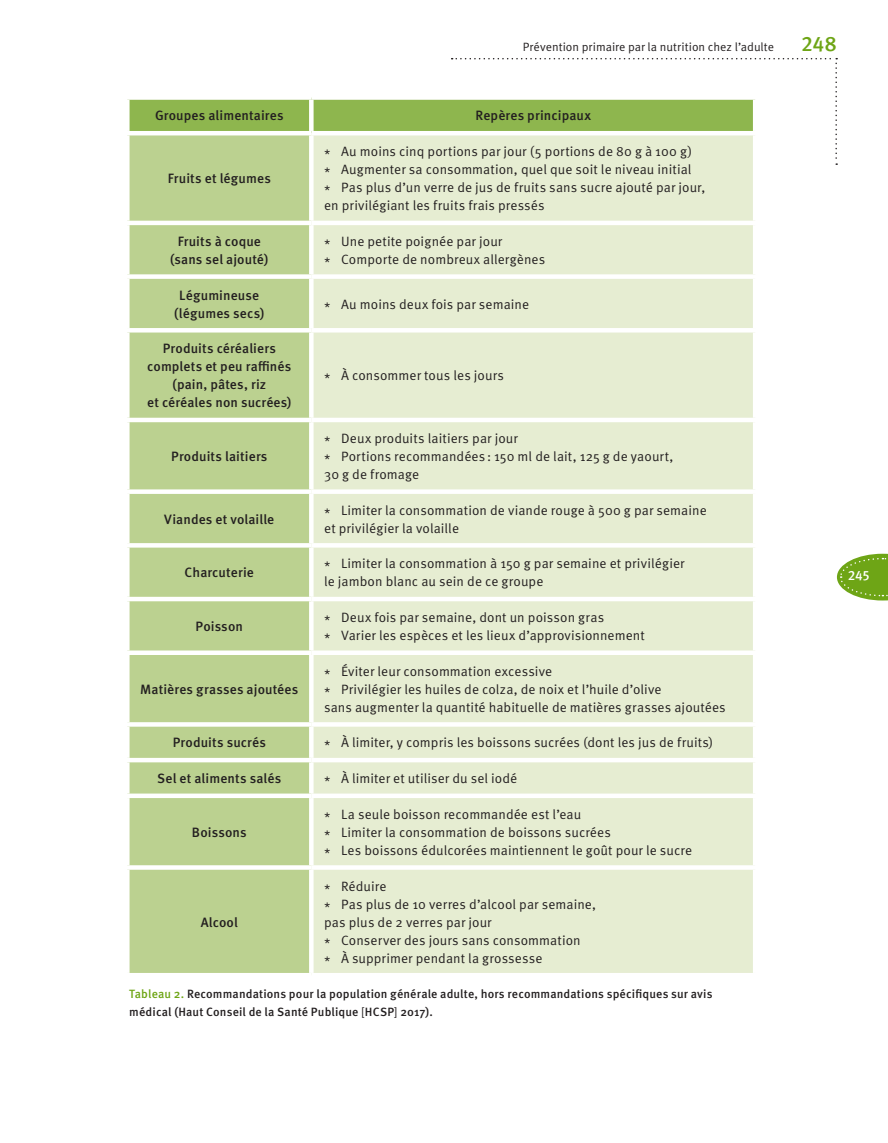
<style>
.page{position:relative;width:888px;height:1143px;background:#fff}
.page>*{position:absolute;margin:0;border:0;box-sizing:border-box;transform-origin:0 0}
.t1{font:500 21px "Meta Pro";color:#6ea516}
.t2{font:13.5px/18px "Meta Pro";letter-spacing:.005em;color:#231f20}
.t3{font:500 13.5px/18px "Meta Pro";letter-spacing:.01em;color:#231f20;text-align:center}
.t4{font:500 13.5px "Meta Pro";color:#fff}
.t5{font:500 12px/18px "Meta Pro";letter-spacing:.01em;color:#231f20}
.t6{font:12px "Meta Pro";color:#231f20}
.s1{color:#6ea516}
.s2{font-weight:400}
</style>
<div class="page">
<svg style="left:837px;top:554px;width:51px;height:47px"></svg>
<svg style="left:130px;top:58px;width:707px;height:107px"></svg>
<div style="left:130px;top:135px;width:179px;height:838px;background:#bbd190"></div>
<div style="left:314px;top:135px;width:439px;height:838px;background:#e6edd2"></div>
<div style="left:125px;top:95px;width:186px;height:5px;background:#fff"></div>
<div style="left:311px;top:95px;width:446px;height:5px;background:#fff"></div>
<div style="left:309px;top:100px;width:5px;height:31px;background:#fff"></div>
<hr style="left:753px;top:100px;width:4px;height:31px;background:#fff">
<hr style="left:125px;top:131px;width:186px;height:4px;background:#fff">
<hr style="left:311px;top:131px;width:446px;height:4px;background:#fff">
<div style="left:309px;top:135px;width:5px;height:86px;background:#fff"></div>
<hr style="left:753px;top:135px;width:4px;height:86px;background:#fff">
<hr style="left:125px;top:221px;width:186px;height:4px;background:#fff">
<hr style="left:311px;top:221px;width:446px;height:4px;background:#fff">
<div style="left:125px;top:274px;width:186px;height:5px;background:#fff"></div>
<div style="left:311px;top:274px;width:446px;height:5px;background:#fff"></div>
<div style="left:125px;top:328px;width:186px;height:5px;background:#fff"></div>
<div style="left:311px;top:328px;width:446px;height:5px;background:#fff"></div>
<hr style="left:125px;top:418px;width:186px;height:4px;background:#fff">
<hr style="left:311px;top:418px;width:446px;height:4px;background:#fff">
<div style="left:125px;top:489px;width:186px;height:5px;background:#fff"></div>
<div style="left:311px;top:489px;width:446px;height:5px;background:#fff"></div>
<div style="left:125px;top:543px;width:186px;height:5px;background:#fff"></div>
<div style="left:311px;top:543px;width:446px;height:5px;background:#fff"></div>
<hr style="left:125px;top:597px;width:186px;height:4px;background:#fff">
<hr style="left:311px;top:597px;width:446px;height:4px;background:#fff">
<div style="left:125px;top:650px;width:186px;height:5px;background:#fff"></div>
<div style="left:311px;top:650px;width:446px;height:5px;background:#fff"></div>
<div style="left:125px;top:722px;width:186px;height:5px;background:#fff"></div>
<div style="left:311px;top:722px;width:446px;height:5px;background:#fff"></div>
<hr style="left:125px;top:758px;width:186px;height:4px;background:#fff">
<hr style="left:311px;top:758px;width:446px;height:4px;background:#fff">
<hr style="left:125px;top:794px;width:186px;height:4px;background:#fff">
<hr style="left:311px;top:794px;width:446px;height:4px;background:#fff">
<div style="left:125px;top:865px;width:186px;height:5px;background:#fff"></div>
<div style="left:311px;top:865px;width:446px;height:5px;background:#fff"></div>
<p class="t6" style="left:523px;top:39px;width:253px">Prévention primaire par la nutrition chez l’adulte</p>
<h1 class="t1" style="left:801px;top:30px;width:37px">248</h1>
<p class="t3" style="left:155px;top:107px;width:130px">Groupes alimentaires</p>
<p class="t3" style="left:475px;top:107px;width:117px">Repères principaux</p>
<p class="t3" style="left:168px;top:170px;width:105px">Fruits et légumes</p>
<p class="t2" style="left:324px;top:143px;width:383px">* Au moins cinq portions par jour (5 portions de 80 g à 100 g)<br>* Augmenter sa consommation, quel que soit le niveau initial<br>* Pas plus d’un verre de jus de fruits sans sucre ajouté par jour, en privilégiant les fruits frais pressés</p>
<p class="t3" style="left:170px;top:233px;width:99px">Fruits à coque (sans sel ajouté)</p>
<p class="t2" style="left:324px;top:233px;width:223px">* Une petite poignée par jour<br>* Comporte de nombreux allergènes</p>
<p class="t3" style="left:174px;top:286px;width:92px">Légumineuse (légumes secs)</p>
<p class="t2" style="left:324px;top:295px;width:207px">* Au moins deux fois par semaine</p>
<p class="t3" style="left:147px;top:340px;width:146px">Produits céréaliers complets et peu raffinés (pain, pâtes, riz<br>et céréales non sucrées)</p>
<p class="t2" style="left:324px;top:367px;width:181px">* À consommer tous les jours</p>
<p class="t3" style="left:171px;top:448px;width:98px">Produits laitiers</p>
<p class="t2" style="left:324px;top:430px;width:351px">* Deux produits laitiers par jour<br>* Portions recommandées : 150 ml de lait, 125 g de yaourt,<br>30 g de fromage</p>
<p class="t3" style="left:164px;top:510px;width:111px">Viandes et volaille</p>
<p class="t2" style="left:324px;top:501px;width:384px">* Limiter la consommation de viande rouge à 500 g par semaine et privilégier la volaille</p>
<p class="t3" style="left:185px;top:564px;width:71px">Charcuterie</p>
<p class="t2" style="left:324px;top:555px;width:362px">* Limiter la consommation à 150 g par semaine et privilégier le jambon blanc au sein de ce groupe</p>
<p class="t3" style="left:196px;top:618px;width:49px">Poisson</p>
<p class="t2" style="left:324px;top:609px;width:322px">* Deux fois par semaine, dont un poisson gras<br>* Varier les espèces et les lieux d’approvisionnement</p>
<p class="t3" style="left:140px;top:680px;width:160px">Matières grasses ajoutées</p>
<p class="t2" style="left:324px;top:662px;width:403px">* Éviter leur consommation excessive<br>* Privilégier les huiles de colza, de noix et l’huile d’olive<br>sans augmenter la quantité habituelle de matières grasses ajoutées</p>
<p class="t3" style="left:173px;top:734px;width:95px">Produits sucrés</p>
<p class="t2" style="left:324px;top:734px;width:391px">* À limiter, y compris les boissons sucrées (dont les jus de fruits)</p>
<p class="t3" style="left:157px;top:770px;width:126px">Sel et aliments salés</p>
<p class="t2" style="left:324px;top:770px;width:195px">* À limiter et utiliser du sel iodé</p>
<p class="t3" style="left:192px;top:824px;width:56px">Boissons</p>
<p class="t2" style="left:324px;top:806px;width:369px">* La seule boisson recommandée est l’eau<br>* Limiter la consommation de boissons sucrées<br>* Les boissons édulcorées maintiennent le goût pour le sucre</p>
<p class="t2" style="left:324px;top:877px;width:273px">* Réduire<br>* Pas plus de 10 verres d’alcool par semaine, pas plus de 2 verres par jour<br>* Conserver des jours sans consommation<br>* À supprimer pendant la grossesse</p>
<p class="t5" style="left:129px;top:985px;width:585px"><span class="s1">Tableau 2.</span> Recommandations pour la population générale adulte, hors recommandations spécifiques sur avis médical (Haut Conseil de la Santé Publique <span class="s2">[</span>HCSP<span class="s2">]</span> 2017).</p>
<p class="t3" style="left:201px;top:913px;width:39px">Alcool</p>
<p class="t4" style="left:848px;top:567px;width:23px">245</p>
</div>
